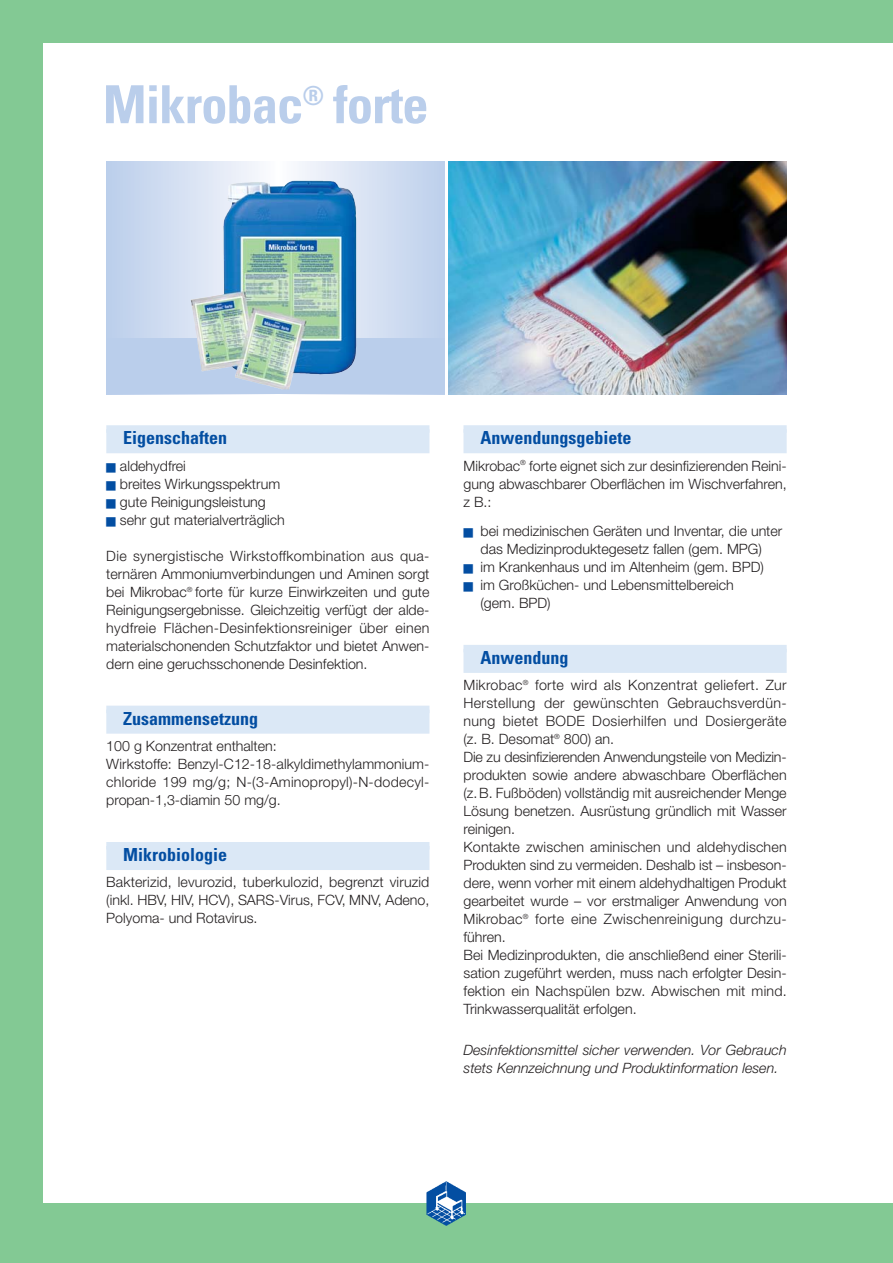
<style>
.page{position:relative;width:893px;height:1263px;background:#fff}
.page>*{position:absolute;margin:0;border:0;box-sizing:border-box;transform-origin:0 0}
.t1{font:700 condensed 52.5px "Univers";letter-spacing:-.02em;color:#baceeb}
.t2{font:700 condensed 18px "Univers";color:#034ea2}
.t3{font:300 14.25px/18px "Helvetica Neue";color:#231f20;text-align:justify}
.t4{font:italic 300 14.25px/18px "Helvetica Neue";color:#231f20}
.s1{color:#034ea2}
</style>
<div class="page">
<div style="left:0;top:1203px;width:893px;height:60px;background:#83c994"></div>
<div style="left:0;top:0;width:43px;height:1263px;background:#83c994"></div>
<div style="left:0;top:0;width:893px;height:43px;background:#83c994"></div>
<div style="left:106px;top:425px;width:323px;height:8px;background:#dbe8f6"></div>
<div style="left:106px;top:429px;width:323px;height:24px;background:#dbe8f6"></div>
<div style="left:106px;top:706px;width:323px;height:7px;background:#dbe8f6"></div>
<div style="left:106px;top:710px;width:323px;height:24px;background:#dbe8f6"></div>
<div style="left:106px;top:842px;width:323px;height:7px;background:#dbe8f6"></div>
<div style="left:106px;top:846px;width:323px;height:24px;background:#dbe8f6"></div>
<div style="left:463px;top:425px;width:324px;height:8px;background:#dbe8f6"></div>
<div style="left:463px;top:429px;width:324px;height:24px;background:#dbe8f6"></div>
<div style="left:463px;top:645px;width:324px;height:7px;background:#dbe8f6"></div>
<div style="left:463px;top:649px;width:324px;height:24px;background:#dbe8f6"></div>
<img style="left:448px;top:162px;width:338px;height:232px">
<svg style="left:106px;top:162px;width:339px;height:177px;background:#cedbf0"></svg>
<div style="left:106px;top:339px;width:341px;height:55px;background:#baceeb"></div>
<img style="left:191px;top:180px;width:166px;height:209px">
<hr style="left:445px;top:155px;width:3px;height:255px;background:#fff">
<img style="left:426px;top:1181px;width:40px;height:45px">
<h1 class="t1" style="left:103px;top:85px;width:327px">Mikrobac<sup>®</sup> forte</h1>
<p class="t2" style="left:123px;top:431px;width:105px">Eigenschaften</p>
<p class="t3" style="left:106px;top:458px;width:81px"><span class="s1">■</span> aldehydfrei</p>
<p class="t3" style="left:106px;top:476px;width:175px"><span class="s1">■</span> breites Wirkungsspektrum</p>
<p class="t3" style="left:106px;top:494px;width:161px"><span class="s1">■</span> gute Reinigungsleistung</p>
<p class="t3" style="left:106px;top:512px;width:180px"><span class="s1">■</span> sehr gut materialverträglich</p>
<p class="t3" style="left:106px;top:548px;width:325px">Die synergistische Wirkstoffkombination aus qua&shy;ternären Ammoniumverbindungen und Aminen sorgt bei Mikrobac<sup>®</sup> forte für kurze Einwirkzeiten und gute Reinigungsergeb nisse. Gleichzeitig verfügt der alde&shy;hydfreie Flächen-Desinfektionsreiniger über einen materialschonenden Schutzfaktor und bietet Anwen&shy;dern eine geruchsschonende Desinfektion.</p>
<p class="t2" style="left:123px;top:712px;width:136px">Zusammensetzung</p>
<p class="t3" style="left:106px;top:738px;width:325px;text-align:left">100 g Konzentrat enthalten:<br>Wirkstoffe: Benzyl-C12-18-alkyldimethylammonium&shy;chloride 199 mg/g; N-(3-Aminopropyl)-N-dodecyl&shy;propan-1,3-diamin 50 mg/g.</p>
<p class="t2" style="left:123px;top:848px;width:105px">Mikrobiologie</p>
<p class="t3" style="left:106px;top:874px;width:325px">Bakterizid, levurozid, tuberkulozid, be grenzt viruzid (inkl. HBV, HIV, HCV), SARS-Virus, FCV, MNV, Adeno, Polyoma- und Rotavirus.</p>
<p class="t2" style="left:480px;top:431px;width:152px">Anwendungsgebiete</p>
<p class="t3" style="left:463px;top:458px;width:325px">Mikrobac<sup>®</sup> forte eignet sich zur desinfizierenden Reini&shy;gung abwaschbarer Oberflächen im Wischverfahren, z B.:</p>
<p class="t3" style="left:463px;top:523px;width:320px;text-align:center"><span class="s1">■</span> bei medizinischen Geräten und Inventar, die unter das Medizinproduktegesetz fallen (gem. MPG)</p>
<p class="t3" style="left:463px;top:559px;width:302px"><span class="s1">■</span> im Krankenhaus und im Altenheim (gem. BPD)</p>
<p class="t3" style="left:480px;top:577px;width:255px;text-indent:-17px"><span class="s1">■</span> im Großküchen- und Lebensmittelbereich (gem. BPD)</p>
<p class="t2" style="left:480px;top:651px;width:90px">Anwendung</p>
<p class="t3" style="left:463px;top:677px;width:325px;text-align:left">Mikrobac<sup>®</sup> forte wird als Konzentrat geliefert. Zur Herstellung der gewünschten Gebrauchs verdün - nung bietet BODE Dosierhilfen und Dosiergeräte (z. B. Desomat<sup>®</sup> 800) an.<br>Die zu desinfizierenden Anwendungsteile von Medizin&shy;produkten sowie andere abwaschbare Oberflächen (z.B. Fußböden) vollständig mit ausreichender Menge Lösung benetzen. Ausrüstung gründlich mit Wasser reinigen.<br>Kontakte zwischen aminischen und aldehydischen Produkten sind zu vermeiden. Deshalb ist – insbeson&shy;dere, wenn vorher mit einem aldehydhaltigen Produkt gearbeitet wurde – vor erstmaliger Anwendung von Mikrobac<sup>®</sup> forte eine Zwischenreinigung durchzu&shy;führen.<br>Bei Medizinprodukten, die anschließend einer Sterili&shy;sation zugeführt werden, muss nach erfolgter Desin&shy;fektion ein Nachspülen bzw. Abwischen mit mind.<br>Trinkwasserqualität erfolgen.</p>
<p class="t4" style="left:463px;top:1042px;width:325px">Desinfektionsmittel sicher verwenden. Vor Gebrauch stets Kennzeichnung und Produktinformation lesen.</p>
</div>
